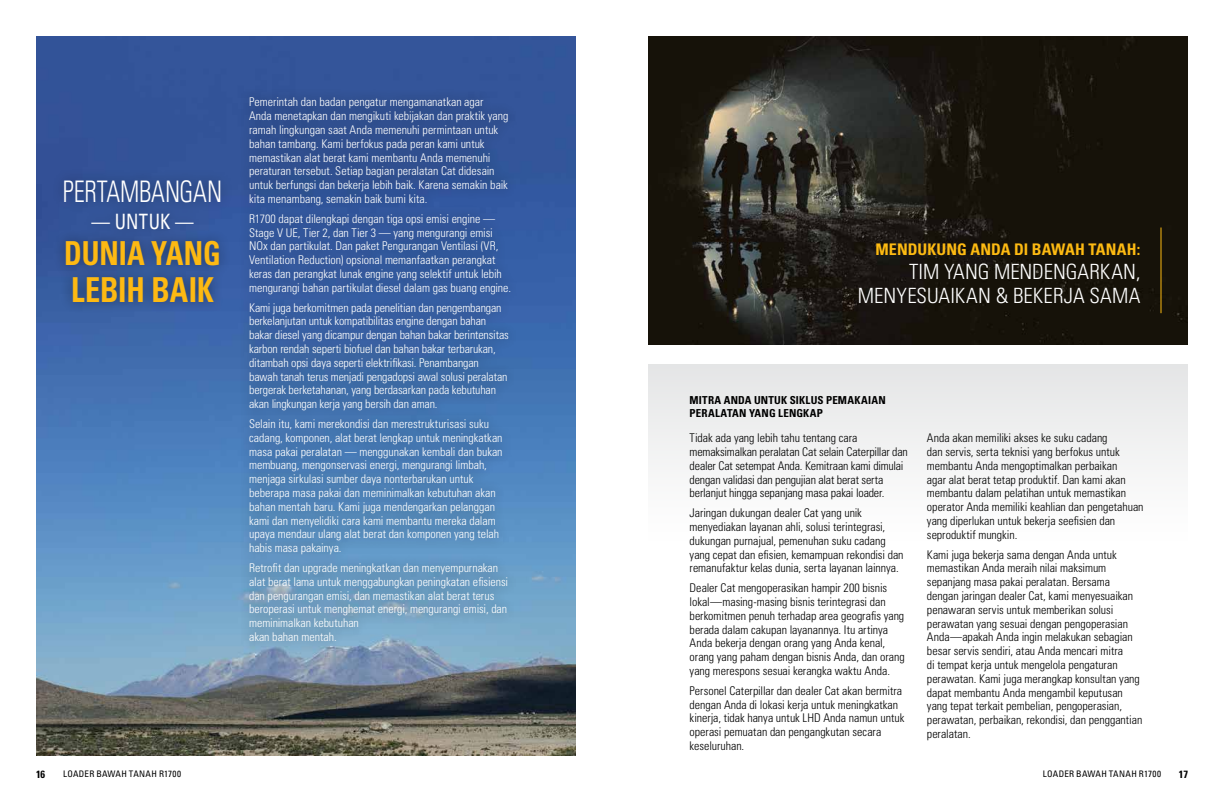
<style>
.page{position:relative;width:1224px;height:792px;background:#fff}
.page>*{position:absolute;margin:0;border:0;box-sizing:border-box;transform-origin:0 0}
.t1{font:700 condensed 34.4px "Univers LT Std";color:#fdb913;scale:.88 1}
.t2{font:700 condensed 33.1px "Univers LT Std";letter-spacing:-.005em;color:#fdb913;scale:.88 1}
.t3{font:300 condensed 29.7px "Univers LT Std";letter-spacing:-.005em;color:#fff;scale:.83 1}
.t4{font:condensed 21.2px "Univers LT Std";letter-spacing:.015em;color:#fff;scale:.88 1}
.t5{font:300 condensed 21px/24.1px "Univers LT Std";color:#fff;text-align:right}
.t6{font:700 condensed 16px "Univers LT Std";letter-spacing:.005em;color:#fdba12}
.t7{font:300 condensed 12px/13.8px "Univers LT Std";letter-spacing:-.005em;color:#fff}
.t8{font:300 condensed 12px/13.8px "Univers LT Std";letter-spacing:-.005em;color:#000}
.t9{font:700 condensed 11px/12.6px "Univers LT Std";letter-spacing:.025em;color:#000}
.t10{font:700 condensed 10.5px "Univers LT Std";color:#000}
.t11{font:condensed 9px "Univers LT Std";letter-spacing:.035em;color:#000}
</style>
<div class="page">
<div style="left:648px;top:364px;width:540px;height:176px;background:linear-gradient(to right,#f2f2f3,#f2f2f3)"></div>
<img style="left:36px;top:36px;width:540px;height:720px">
<div style="left:238px;top:86px;width:282px;height:567px;background:#000;opacity:.47"></div>
<div style="left:52px;top:168px;width:181px;height:146px;background:#000;opacity:.4"></div>
<img style="left:648px;top:36px;width:540px;height:309px">
<hr style="left:1160px;top:228px;width:2px;height:85px;background:#fdba12">
<h3 class="t3" style="left:63px;top:174px;width:193px">PERTAMBANGAN</h3>
<h3 class="t4" style="left:92px;top:208px;width:117px">— UNTUK —</h3>
<h2 class="t2" style="left:64px;top:233px;width:179px">DUNIA YANG</h2>
<h1 class="t1" style="left:71px;top:268px;width:164px">LEBIH BAIK</h1>
<p class="t7" style="left:249px;top:95px;width:261px">Pemerintah dan badan pengatur mengamanatkan agar Anda menetapkan dan mengikuti kebijakan dan praktik yang ramah lingkungan saat Anda memenuhi permintaan untuk bahan tambang. Kami berfokus pada peran kami untuk memastikan alat berat kami membantu Anda memenuhi peraturan tersebut. Setiap bagian peralatan Cat didesain untuk berfungsi dan bekerja lebih baik. Karena semakin baik kita menambang, semakin baik bumi kita.</p>
<p class="t7" style="left:249px;top:212px;width:264px">R1700 dapat dilengkapi dengan tiga opsi emisi engine — Stage V UE, Tier 2, dan Tier 3 — yang mengurangi emisi NOx dan partikulat. Dan paket Pengurangan Ventilasi (VR, Ventilation Reduction) opsional memanfaatkan perangkat keras dan perangkat lunak engine yang selektif untuk lebih mengurangi bahan partikulat diesel dalam gas buang engine.</p>
<p class="t7" style="left:249px;top:300px;width:261px">Kami juga berkomitmen pada penelitian dan pengembangan berkelanjutan untuk kompatibilitas engine dengan bahan bakar diesel yang dicampur dengan bahan bakar berintensitas karbon rendah seperti biofuel dan bahan bakar terbarukan, ditambah opsi daya seperti elektrifikasi. Penambangan bawah tanah terus menjadi pengadopsi awal solusi peralatan bergerak berketahanan, yang berdasarkan pada kebutuhan akan lingkungan kerja yang bersih dan aman.</p>
<p class="t7" style="left:249px;top:417px;width:255px">Selain itu, kami merekondisi dan merestrukturisasi suku cadang, komponen, alat berat lengkap untuk meningkatkan masa pakai peralatan — menggunakan kembali dan bukan membuang, mengonservasi energi, mengurangi limbah, menjaga sirkulasi sumber daya nonterbarukan untuk beberapa masa pakai dan meminimalkan kebutuhan akan bahan mentah baru. Kami juga mendengarkan pelanggan kami dan menyelidiki cara kami membantu mereka dalam upaya mendaur ulang alat berat dan komponen yang telah habis masa pakainya.</p>
<p class="t7" style="left:249px;top:561px;width:261px">Retrofit dan upgrade meningkatkan dan menyempurnakan alat berat lama untuk menggabungkan peningkatan efisiensi dan pengurangan emisi, dan memastikan alat berat terus beroperasi untuk menghemat energi, mengurangi emisi, dan meminimalkan kebutuhan<br>akan bahan mentah.</p>
<h3 class="t6" style="left:876px;top:239px;width:266px">MENDUKUNG ANDA DI BAWAH TANAH:</h3>
<h3 class="t5" style="left:858px;top:259px;width:284px">TIM YANG MENDENGARKAN,<br>MENYESUAIKAN &amp; BEKERJA SAMA</h3>
<p class="t9" style="left:690px;top:394px;width:198px">MITRA ANDA UNTUK SIKLUS PEMAKAIAN<br>PERALATAN YANG LENGKAP</p>
<p class="t8" style="left:690px;top:431px;width:220px">Tidak ada yang lebih tahu tentang cara memaksimalkan peralatan Cat selain Caterpillar dan dealer Cat setempat Anda. Kemitraan kami dimulai dengan validasi dan pengujian alat berat serta berlanjut hingga sepanjang masa pakai loader.</p>
<p class="t8" style="left:690px;top:506px;width:216px">Jaringan dukungan dealer Cat yang unik menyediakan layanan ahli, solusi terintegrasi, dukungan purnajual, pemenuhan suku cadang yang cepat dan efisien, kemampuan rekondisi dan remanufaktur kelas dunia, serta layanan lainnya.</p>
<p class="t8" style="left:690px;top:581px;width:217px">Dealer Cat mengoperasikan hampir 200 bisnis lokal—masing-masing bisnis terintegrasi dan berkomitmen penuh terhadap area geografis yang berada dalam cakupan layanannya. Itu artinya Anda bekerja dengan orang yang Anda kenal, orang yang paham dengan bisnis Anda, dan orang yang merespons sesuai kerangka waktu Anda.</p>
<p class="t8" style="left:690px;top:684px;width:216px">Personel Caterpillar dan dealer Cat akan bermitra dengan Anda di lokasi kerja untuk meningkatkan kinerja, tidak hanya untuk LHD Anda namun untuk operasi pemuatan dan pengangkutan secara keseluruhan.</p>
<p class="t8" style="left:927px;top:431px;width:218px">Anda akan memiliki akses ke suku cadang<br>dan servis, serta teknisi yang berfokus untuk membantu Anda mengoptimalkan perbaikan<br>agar alat berat tetap produktif. Dan kami akan membantu dalam pelatihan untuk memastikan operator Anda memiliki keahlian dan pengetahuan yang diperlukan untuk bekerja seefisien dan seproduktif mungkin.</p>
<p class="t8" style="left:927px;top:547px;width:217px">Kami juga bekerja sama dengan Anda untuk memastikan Anda meraih nilai maksimum sepanjang masa pakai peralatan. Bersama dengan jaringan dealer Cat, kami menyesuaikan penawaran servis untuk memberikan solusi perawatan yang sesuai dengan pengoperasian Anda—apakah Anda ingin melakukan sebagian besar servis sendiri, atau Anda mencari mitra<br>di tempat kerja untuk mengelola pengaturan perawatan. Kami juga merangkap konsultan yang dapat membantu Anda mengambil keputusan yang tepat terkait pembelian, pengoperasian, perawatan, perbaikan, rekondisi, dan penggantian peralatan.</p>
<p class="t10" style="left:36px;top:768px;width:11px">16</p>
<p class="t11" style="left:63px;top:768px;width:120px">LOADER BAWAH TANAH R1700</p>
<p class="t11" style="left:1043px;top:768px;width:120px">LOADER BAWAH TANAH R1700</p>
<p class="t10" style="left:1179px;top:768px;width:11px">17</p>
</div>
